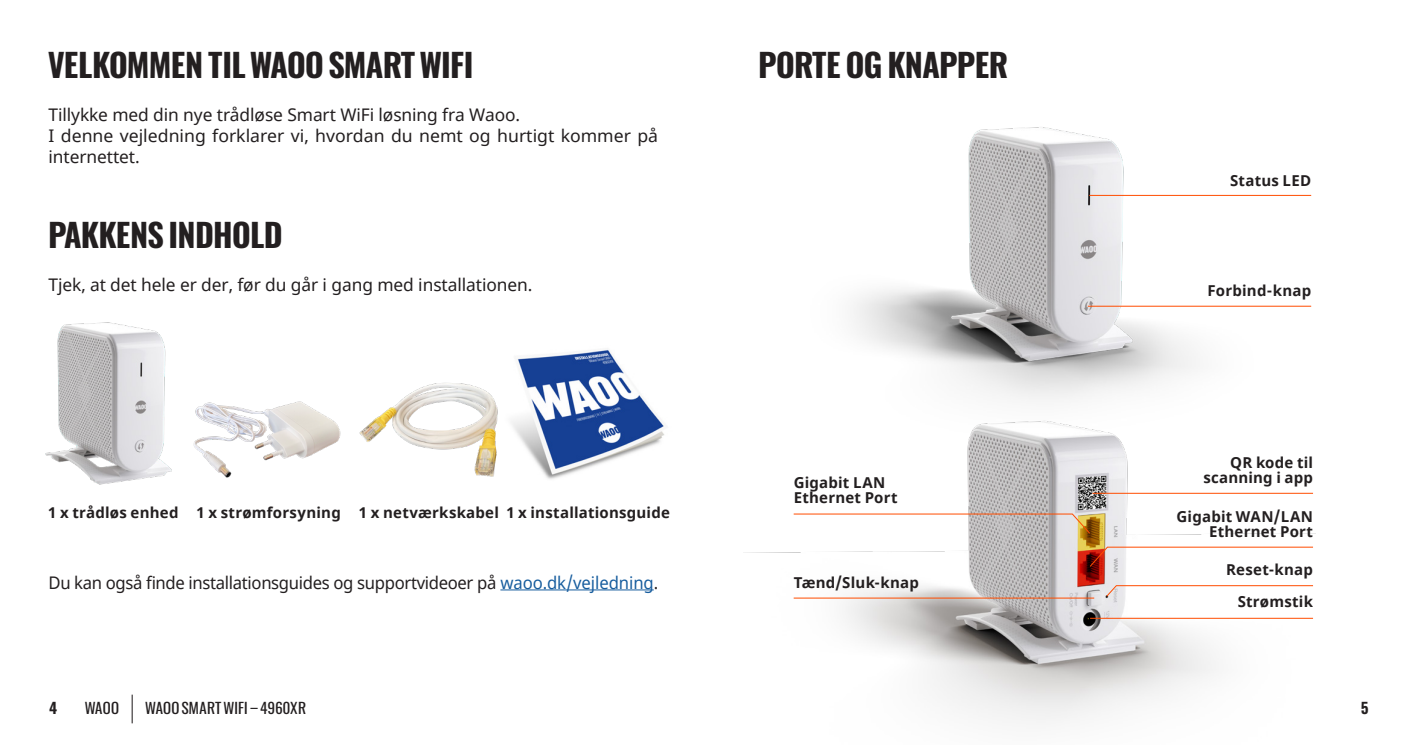
<style>
.page{position:relative;width:1418px;height:745px;background:#fff}
.page>*{position:absolute;margin:0;border:0;box-sizing:border-box;transform-origin:0 0}
.Overskrift{font:700 32.25px "Waoo";color:#231f20}
.Brød-tekst{font:17.25px "Noto Sans";letter-spacing:-.005em;color:#231f20}
.Overskrift-2{font:17.25px/21.2px "Noto Sans";color:#231f20}
.Brød-tekst-2{font:17.25px "Noto Sans";letter-spacing:-.005em;color:#231f20;scale:.96 1}
.Betjeningstekst-7_7{font:700 15px/15px "Noto Sans";letter-spacing:.015em;color:#231f20;text-align:right}
.t1{font:15px "Waoo";letter-spacing:.025em;color:#231f20}
.t2{font:700 15px "Waoo";color:#231f20}
.s1{color:#175d9e}
.s2{font-weight:300;font-size:30px}
</style>
<div class="page">
<hr style="left:500px;top:589px;width:153px;height:1px;background:#175d9e">
<img style="left:45px;top:322px;width:127px;height:163px">
<img style="left:193px;top:401px;width:148px;height:77px">
<img style="left:359px;top:383px;width:139px;height:94px">
<img style="left:511px;top:349px;width:154px;height:130px">
<img style="left:853px;top:127px;width:451px;height:273px">
<img style="left:743px;top:420px;width:572px;height:303px">
<hr style="left:1089px;top:195px;width:222px;height:1px;background:#ff4c00">
<hr style="left:1087px;top:305px;width:224px;height:1px;background:#ff4c00">
<hr style="left:1092px;top:492px;width:220px;height:1px;background:#ff4c00">
<svg style="left:1105px;top:584px;width:208px;height:12px"></svg>
<svg style="left:1089px;top:546px;width:224px;height:20px"></svg>
<svg style="left:793px;top:513px;width:297px;height:20px"></svg>
<hr style="left:1090px;top:617px;width:222px;height:1px;background:#ff4c00">
<hr style="left:793px;top:597px;width:301px;height:1px;background:#ff4c00">
<p class="Overskrift" style="left:48px;top:37px;width:426px">VELKOMMEN TIL WAOO SMART WIFI</p>
<p class="Brød-tekst" style="left:48px;top:102px;width:473px">Tillykke med din nye trådløse Smart WiFi løsning fra Waoo.</p>
<p class="Overskrift-2" style="left:48px;top:125px;width:611px">I denne vejledning forklarer vi, hvordan du nemt og hurtigt kommer på internettet.</p>
<p class="Overskrift" style="left:48px;top:207px;width:235px">PAKKENS INDHOLD</p>
<p class="Brød-tekst" style="left:48px;top:272px;width:485px">Tjek, at det hele er der, før du går i gang med installationen.</p>
<p class="Betjeningstekst-7_7" style="left:48px;top:505px;width:132px">1 x trådløs enhed</p>
<p class="Betjeningstekst-7_7" style="left:197px;top:505px;width:146px">1 x strømforsyning</p>
<p class="Betjeningstekst-7_7" style="left:359px;top:505px;width:141px">1 x netværkskabel</p>
<p class="Betjeningstekst-7_7" style="left:506px;top:505px;width:165px">1 x installationsguide</p>
<p class="Brød-tekst-2" style="left:48px;top:570px;width:636px">Du kan også finde installationsguides og supportvideoer på <span class="s1">waoo.dk/vejledning</span>.</p>
<p class="Overskrift" style="left:758px;top:37px;width:250px">PORTE OG KNAPPER</p>
<p class="Betjeningstekst-7_7" style="left:793px;top:475px;width:93px">Gigabit LAN</p>
<p class="Betjeningstekst-7_7" style="left:793px;top:490px;width:105px">Ethernet Port</p>
<p class="Betjeningstekst-7_7" style="left:793px;top:575px;width:127px">Tænd/Sluk-knap</p>
<p class="Betjeningstekst-7_7" style="left:1230px;top:173px;width:82px">Status LED</p>
<p class="Betjeningstekst-7_7" style="left:1207px;top:284px;width:105px">Forbind-knap</p>
<p class="Betjeningstekst-7_7" style="left:1203px;top:455px;width:111px">QR kode til scanning i app</p>
<p class="Betjeningstekst-7_7" style="left:1176px;top:509px;width:138px">Gigabit WAN/LAN<br>Ethernet Port</p>
<p class="Betjeningstekst-7_7" style="left:1226px;top:562px;width:88px">Reset-knap</p>
<p class="Betjeningstekst-7_7" style="left:1237px;top:594px;width:77px">Strømstik</p>
<p class="t2" style="left:50px;top:694px;width:9px">4</p>
<p class="t1" style="left:85px;top:695px;width:222px">WAOO <span class="s2">|</span> WAOO SMART WIFI – 4960XR</p>
<p class="t2" style="left:1361px;top:694px;width:9px">5</p>
</div>
